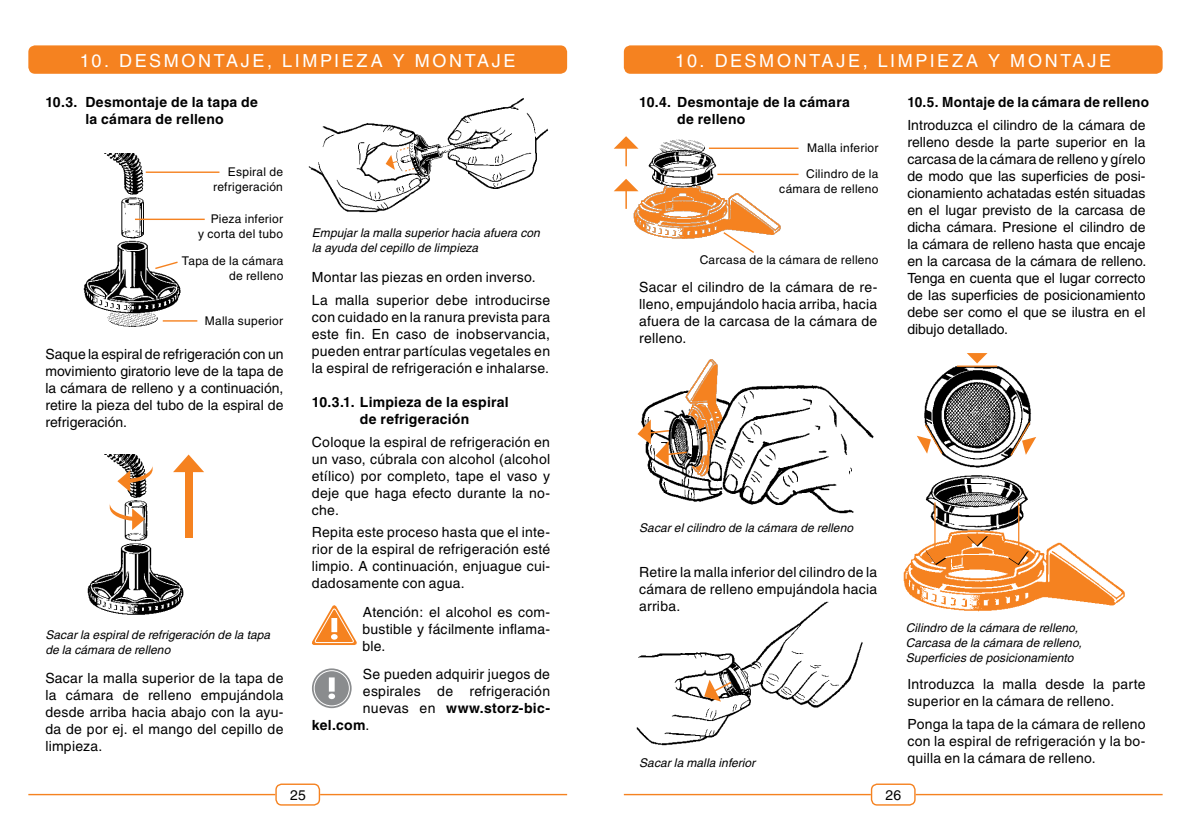
<style>
.page{position:relative;width:1191px;height:840px;background:#fff}
.page>*{position:absolute;margin:0;border:0;box-sizing:border-box;transform-origin:0 0}
.t1{font:18px "Helvetica";letter-spacing:.15em;color:#fff}
.t2{font:14px/17px "Helvetica";letter-spacing:.015em;color:#000;text-align:justify}
.t3{font:700 14px/17px "Helvetica";letter-spacing:.02em;color:#000}
.t4{font:italic 12px/15.2px "Helvetica";letter-spacing:.005em;color:#000}
.t5{font:12px/14.4px "Helvetica";letter-spacing:.02em;color:#000;text-align:right}
.s1{font-weight:400}
</style>
<div class="page">
<div style="left:275px;top:783px;width:45px;height:22px;border:1px solid #f58220;border-radius:6px"></div>
<hr style="left:28px;top:793px;width:247px;height:1px;background:#f58220">
<hr style="left:320px;top:793px;width:247px;height:1px;background:#f58220">
<div style="left:871px;top:783px;width:44px;height:22px;border:1px solid #f58220;border-radius:6px"></div>
<hr style="left:624px;top:793px;width:247px;height:1px;background:#f58220">
<hr style="left:915px;top:793px;width:247px;height:1px;background:#f58220">
<div style="left:28px;top:45px;width:539px;height:29px;background:#f58220;border-radius:7px"></div>
<img style="left:308px;top:98px;width:241px;height:115px">
<img style="left:83px;top:153px;width:137px;height:174px">
<img style="left:87px;top:454px;width:105px;height:161px">
<img style="left:925px;top:475px;width:103px;height:48px">
<img style="left:903px;top:523px;width:222px;height:89px">
<img style="left:924px;top:363px;width:108px;height:105px">
<img style="left:641px;top:359px;width:233px;height:155px">
<img style="left:617px;top:139px;width:176px;height:100px">
<img style="left:636px;top:601px;width:227px;height:145px">
<hr style="left:934px;top:502px;width:1px;height:56px;background:#f58220">
<hr style="left:1018px;top:502px;width:1px;height:56px;background:#f58220">
<svg style="left:966px;top:532px;width:22px;height:14px"></svg>
<svg style="left:925px;top:549px;width:21px;height:19px"></svg>
<svg style="left:1007px;top:549px;width:22px;height:19px"></svg>
<div style="left:625px;top:46px;width:536px;height:27px;background:#f58220;border-radius:6px"></div>
<div style="left:624px;top:45px;width:538px;height:29px;border:2px solid #f58220;border-radius:6px"></div>
<svg style="left:312px;top:605px;width:45px;height:40px"></svg>
<svg style="left:312px;top:668px;width:39px;height:39px"></svg>
<svg style="left:328px;top:677px;width:7px;height:21px"></svg>
<div style="left:314px;top:670px;width:36px;height:36px;border:1px solid #fff;border-radius:50%"></div>
<svg style="left:384px;top:147px;width:30px;height:24px"></svg>
<svg style="left:117px;top:465px;width:36px;height:26px"></svg>
<svg style="left:110px;top:503px;width:35px;height:26px"></svg>
<svg style="left:173px;top:454px;width:31px;height:18px"></svg>
<div style="left:185px;top:468px;width:7px;height:69px;background:#f58220"></div>
<hr style="left:146px;top:171px;width:73px;height:2px;background:#f58220">
<svg style="left:154px;top:260px;width:25px;height:10px"></svg>
<hr style="left:163px;top:320px;width:34px;height:1px;background:#f58220">
<hr style="left:135px;top:218px;width:70px;height:2px;background:#f58220">
<svg style="left:613px;top:136px;width:25px;height:13px"></svg>
<svg style="left:614px;top:179px;width:24px;height:12px"></svg>
<svg style="left:967px;top:353px;width:20px;height:10px"></svg>
<hr style="left:625px;top:145px;width:2px;height:21px;background:#f58220">
<hr style="left:625px;top:188px;width:2px;height:21px;background:#f58220">
<svg style="left:704px;top:679px;width:29px;height:22px"></svg>
<svg style="left:637px;top:419px;width:51px;height:46px"></svg>
<hr style="left:957px;top:365px;width:40px;height:1px;background:#f58220">
<svg style="left:1009px;top:421px;width:27px;height:36px"></svg>
<svg style="left:917px;top:422px;width:26px;height:33px"></svg>
<hr style="left:709px;top:147px;width:89px;height:2px;background:#f58220">
<hr style="left:717px;top:173px;width:81px;height:2px;background:#f58220">
<svg style="left:722px;top:231px;width:33px;height:22px"></svg>
<p class="t1" style="left:80px;top:50px;width:437px">10. DESMONTAJE, LIMPIEZA Y MONTAJE</p>
<p class="t3" style="left:45px;top:94px;width:214px;text-align:center">10.3. Desmontaje de la tapa de la cámara de relleno</p>
<p class="t5" style="left:213px;top:165px;width:71px">Espiral de refrigeración</p>
<p class="t5" style="left:198px;top:212px;width:86px">Pieza inferior<br>y corta del tubo</p>
<p class="t5" style="left:182px;top:254px;width:103px">Tapa de la cámara de relleno</p>
<p class="t5" style="left:205px;top:314px;width:80px">Malla superior</p>
<p class="t2" style="left:45px;top:346px;width:240px">Saque la espiral de refrigeración con un movimiento giratorio leve de la tapa de la cámara de relleno y a continuación, retire la pieza del tubo de la espiral de refrigeración.</p>
<p class="t4" style="left:45px;top:627px;width:226px">Sacar la espiral de refrigeración de la tapa de la cámara de relleno</p>
<p class="t2" style="left:45px;top:669px;width:240px">Sacar la malla superior de la tapa de la cámara de relleno empujándola desde arriba hacia abajo con la ayu&shy;da de por ej. el mango del cepillo de limpieza.</p>
<p class="t4" style="left:312px;top:225px;width:229px">Empujar la malla superior hacia afuera con la ayuda del cepillo de limpieza</p>
<p class="t2" style="left:312px;top:266px;width:240px;line-height:22.6px">Montar las piezas en orden inverso.<br>La malla superior debe introducirse</p>
<p class="t2" style="left:312px;top:308px;width:240px">con cuidado en la ranura prevista para este fin. En caso de inobservancia, pueden entrar partículas vegetales en la espiral de refrigeración e inhalarse.</p>
<p class="t3" style="left:360px;top:393px;width:150px;text-indent:-48px">10.3.1. Limpieza de la espiral de refrigeración</p>
<p class="t2" style="left:312px;top:433px;width:240px">Coloque la espiral de refrigeración en un vaso, cúbrala con alcohol (alcohol etílico) por completo, tape el vaso y deje que haga efecto durante la no&shy;che.</p>
<p class="t2" style="left:312px;top:523px;width:240px">Repita este proceso hasta que el inte&shy;rior de la espiral de refrigeración esté limpio. A continuación, enjuague cui&shy;dadosamente con agua.</p>
<p class="t2" style="left:362px;top:603px;width:189px">Atención: el alcohol es com&shy;bustible y fácilmente inflama&shy;ble.</p>
<p class="t2" style="left:363px;top:665px;width:189px">Se pueden adquirir juegos de</p>
<p class="t2" style="left:363px;top:682px;width:189px">espirales de refrigeración</p>
<p class="t3" style="left:363px;top:699px;width:189px"><span class="s1">nuevas en</span> www.storz-bic-</p>
<p class="t3" style="left:312px;top:716px;width:59px">kel.com<span class="s1">.</span></p>
<p class="t1" style="left:675px;top:50px;width:437px">10. DESMONTAJE, LIMPIEZA Y MONTAJE</p>
<p class="t3" style="left:677px;top:94px;width:174px;text-indent:-38px">10.4. Desmontaje de la cámara de relleno</p>
<p class="t5" style="left:807px;top:140px;width:73px">Malla inferior</p>
<p class="t5" style="left:779px;top:167px;width:101px">Cilindro de la cámara de relleno</p>
<p class="t5" style="left:700px;top:252px;width:180px">Carcasa de la cámara de relleno</p>
<p class="t2" style="left:639px;top:279px;width:240px">Sacar el cilindro de la cámara de re&shy;lleno, empujándolo hacia arriba, hacia afuera de la carcasa de la cámara de relleno.</p>
<p class="t3" style="left:907px;top:94px;width:243px">10.5. Montaje de la cámara de relleno</p>
<p class="t2" style="left:907px;top:116px;width:240px">Introduzca el cilindro de la cámara de relleno desde la parte superior en la carcasa de la cámara de relleno y gírelo de modo que las superficies de posi&shy;cionamiento achatadas estén situadas en el lugar previsto de la carcasa de dicha cámara. Presione el cilindro de la cámara de relleno hasta que encaje en la carcasa de la cámara de relleno.<br>Tenga en cuenta que el lugar correcto de las superficies de posicionamiento debe ser como el que se ilustra en el dibujo detallado.</p>
<p class="t4" style="left:639px;top:520px;width:215px">Sacar el cilindro de la cámara de relleno</p>
<p class="t2" style="left:639px;top:563px;width:240px">Retire la malla inferior del cilindro de la cámara de relleno empujándola hacia arriba.</p>
<p class="t4" style="left:639px;top:754px;width:117px">Sacar la malla inferior</p>
<p class="t4" style="left:905px;top:619px;width:178px">Cilindro de la cámara de relleno,<br>Carcasa de la cámara de relleno,<br>Superficies de posicionamiento</p>
<p class="t2" style="left:907px;top:675px;width:240px">Introduzca la malla desde la parte superior en la cámara de relleno.</p>
<p class="t2" style="left:907px;top:715px;width:240px">Ponga la tapa de la cámara de relleno con la espiral de refrigeración y la bo&shy;quilla en la cámara de relleno.</p>
<p class="t2" style="left:290px;top:786px;width:17px">25</p>
<p class="t2" style="left:885px;top:786px;width:17px">26</p>
</div>
